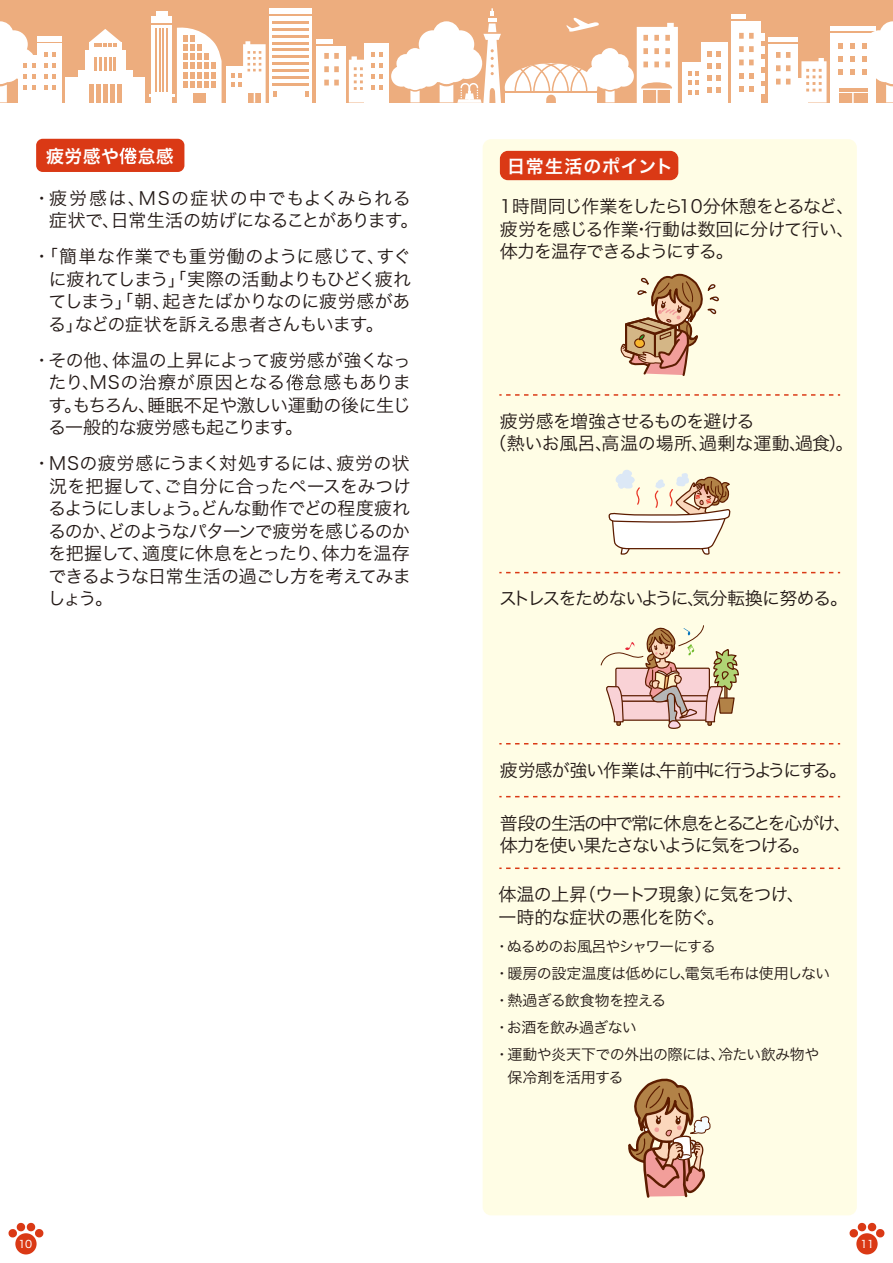
<style>
.page{position:relative;width:893px;height:1263px;background:#fff}
.page>*{position:absolute;margin:0;border:0;box-sizing:border-box;transform-origin:0 0}
.t1{font:18px/22.5px "Hira Kaku Std W3";letter-spacing:-.05em;color:#221815;text-align:justify}
.t2{font:18px/22.5px "Hira Kaku Std W3";letter-spacing:-.01em;color:#221815}
.t3{font:18px/22.5px "Hira Kaku Std W3";letter-spacing:-.095em;color:#221815}
.t4{font:18px/22.5px "Hira Kaku Std W3";letter-spacing:-.015em;color:#221815}
.t5{font:18px/22.5px "Hira Kaku Std W3";letter-spacing:-.03em;color:#221815}
.t6{font:18px "Hira Kaku Std W3";letter-spacing:-.08em;color:#221815}
.t7{font:18px "Hira Kaku Std W3";letter-spacing:-.07em;color:#221815}
.t8{font:18px "Hira Kaku Std W6";letter-spacing:.03em;color:#fff}
.t9{font:15px/27px "Hira Kaku Std W3";letter-spacing:-.04em;color:#221815}
.t10{font:10.5px "Hira Kaku Std W4";color:#fff}
</style>
<div class="page">
<div style="left:15px;top:1233px;width:22px;height:21px;background:#da3915;border-radius:50%"></div>
<svg style="left:8px;top:1222px;width:36px;height:16px"></svg>
<div style="left:856px;top:1233px;width:22px;height:21px;background:#da3915;border-radius:50%"></div>
<svg style="left:849px;top:1222px;width:36px;height:16px"></svg>
<div style="left:36px;top:139px;width:148px;height:33px;background:#da3915;border-radius:7px"></div>
<div style="left:483px;top:139px;width:374px;height:1076px;background:#fffde5;border-radius:9px"></div>
<svg style="left:620px;top:273px;width:99px;height:103px"></svg>
<svg style="left:499px;top:394px;width:341px;height:2px"></svg>
<svg style="left:499px;top:470px;width:341px;height:259px"></svg>
<svg style="left:499px;top:743px;width:341px;height:1px"></svg>
<svg style="left:499px;top:796px;width:341px;height:1px"></svg>
<div style="left:500px;top:151px;width:178px;height:29px;background:#da3915;border-radius:8px"></div>
<svg style="left:628px;top:1078px;width:83px;height:120px"></svg>
<svg style="left:499px;top:867px;width:341px;height:2px"></svg>
<svg style="left:119px;top:148px;width:18px;height:16px"></svg>
<svg style="left:286px;top:374px;width:17px;height:17px"></svg>
<div style="left:0;top:0;width:893px;height:103px;background:#edad7e"></div>
<div style="left:701px;top:42px;width:27px;height:61px;background:#fff"></div>
<div style="left:830px;top:33px;width:45px;height:70px;background:#fff"></div>
<hr style="left:830px;top:27px;width:45px;height:4px;background:#fff">
<div style="left:768px;top:44px;width:30px;height:59px;background:#fff"></div>
<div style="left:791px;top:78px;width:17px;height:25px;background:#fff"></div>
<div style="left:682px;top:62px;width:22px;height:41px;background:#fff"></div>
<div style="left:65px;top:77px;width:80px;height:26px;background:#fff"></div>
<div style="left:78px;top:71px;width:55px;height:20px;background:#fff"></div>
<div style="left:85px;top:51px;width:40px;height:30px;background:#fff"></div>
<div style="left:89px;top:42px;width:32px;height:14px;background:#fff"></div>
<div style="left:270px;top:16px;width:42px;height:87px;background:#fff"></div>
<div style="left:151px;top:25px;width:21px;height:70px;background:#fff"></div>
<div style="left:151px;top:95px;width:21px;height:8px;background:#fff"></div>
<div style="left:151px;top:16px;width:21px;height:7px;background:#fff"></div>
<hr style="left:149px;top:94px;width:25px;height:2px;background:#fff">
<div style="left:156px;top:11px;width:11px;height:5px;background:#fff"></div>
<div style="left:226px;top:66px;width:22px;height:37px;background:#fff"></div>
<div style="left:270px;top:8px;width:42px;height:6px;background:#fff"></div>
<hr style="left:316px;top:39px;width:17px;height:4px;background:#fff">
<hr style="left:768px;top:38px;width:30px;height:4px;background:#fff">
<div style="left:731px;top:21px;width:30px;height:82px;background:#fff"></div>
<hr style="left:731px;top:15px;width:14px;height:4px;background:#fff">
<svg style="left:761px;top:60px;width:4px;height:7px"></svg>
<svg style="left:761px;top:46px;width:4px;height:8px"></svg>
<svg style="left:761px;top:33px;width:4px;height:7px"></svg>
<svg style="left:761px;top:73px;width:4px;height:7px"></svg>
<svg style="left:761px;top:86px;width:4px;height:8px"></svg>
<div style="left:38px;top:44px;width:24px;height:59px;background:#fff"></div>
<div style="left:38px;top:36px;width:24px;height:6px;background:#fff"></div>
<div style="left:364px;top:44px;width:25px;height:59px;background:#fff"></div>
<div style="left:18px;top:55px;width:22px;height:48px;background:#fff"></div>
<div style="left:839px;top:93px;width:28px;height:10px;background:#edad7e"></div>
<hr style="left:839px;top:88px;width:28px;height:4px;background:#edad7e">
<svg style="left:801px;top:58px;width:25px;height:45px"></svg>
<svg style="left:708px;top:51px;width:13px;height:6px"></svg>
<svg style="left:739px;top:33px;width:15px;height:32px"></svg>
<svg style="left:739px;top:73px;width:15px;height:6px"></svg>
<svg style="left:739px;top:86px;width:15px;height:6px"></svg>
<svg style="left:776px;top:52px;width:14px;height:33px"></svg>
<svg style="left:838px;top:69px;width:5px;height:6px"></svg>
<svg style="left:838px;top:56px;width:5px;height:6px"></svg>
<svg style="left:838px;top:43px;width:5px;height:5px"></svg>
<svg style="left:688px;top:71px;width:11px;height:4px"></svg>
<svg style="left:688px;top:81px;width:11px;height:14px"></svg>
<svg style="left:708px;top:75px;width:13px;height:6px"></svg>
<svg style="left:708px;top:63px;width:13px;height:6px"></svg>
<svg style="left:708px;top:87px;width:13px;height:6px"></svg>
<svg style="left:44px;top:85px;width:12px;height:5px"></svg>
<svg style="left:44px;top:74px;width:12px;height:5px"></svg>
<svg style="left:44px;top:63px;width:12px;height:5px"></svg>
<svg style="left:44px;top:53px;width:12px;height:4px"></svg>
<svg style="left:349px;top:53px;width:34px;height:50px"></svg>
<svg style="left:89px;top:29px;width:32px;height:18px"></svg>
<svg style="left:94px;top:57px;width:22px;height:13px"></svg>
<svg style="left:177px;top:27px;width:45px;height:76px"></svg>
<hr style="left:273px;top:28px;width:36px;height:3px;background:#edad7e">
<hr style="left:273px;top:21px;width:36px;height:3px;background:#edad7e">
<hr style="left:273px;top:35px;width:36px;height:3px;background:#edad7e">
<hr style="left:273px;top:42px;width:36px;height:3px;background:#edad7e">
<hr style="left:273px;top:48px;width:36px;height:3px;background:#edad7e">
<hr style="left:273px;top:55px;width:36px;height:3px;background:#edad7e">
<hr style="left:273px;top:62px;width:36px;height:3px;background:#edad7e">
<hr style="left:273px;top:69px;width:36px;height:3px;background:#edad7e">
<hr style="left:273px;top:76px;width:36px;height:3px;background:#edad7e">
<hr style="left:273px;top:83px;width:36px;height:3px;background:#edad7e">
<hr style="left:155px;top:28px;width:2px;height:64px;background:#edad7e">
<hr style="left:159px;top:28px;width:1px;height:64px;background:#edad7e">
<hr style="left:162px;top:28px;width:2px;height:64px;background:#edad7e">
<hr style="left:166px;top:28px;width:1px;height:64px;background:#edad7e">
<div style="left:193px;top:93px;width:13px;height:10px;background:#edad7e"></div>
<svg style="left:0;top:21px;width:36px;height:81px"></svg>
<div style="left:316px;top:46px;width:30px;height:57px;background:#fff"></div>
<svg style="left:273px;top:91px;width:36px;height:6px"></svg>
<svg style="left:89px;top:84px;width:33px;height:19px"></svg>
<svg style="left:850px;top:21px;width:43px;height:82px"></svg>
<svg style="left:231px;top:41px;width:35px;height:62px"></svg>
<svg style="left:324px;top:53px;width:15px;height:32px"></svg>
<svg style="left:391px;top:8px;width:287px;height:95px"></svg>
<p class="t8" style="left:46px;top:142px;width:129px">疲労感や　怠感</p>
<p class="t2" style="left:49px;top:186px;width:371px;text-indent:-17px">・疲労感は、MSの症状の中でもよくみられる症状で、日常生活の妨げになることがあります。</p>
<p class="t1" style="left:48px;top:245px;width:364px;text-indent:-16px">・「簡単な作業でも重労働のように感じて、すぐに疲れてしまう」「実際の活動よりもひどく疲れてしまう」「朝、起きたばかりなのに疲労感がある」などの症状を訴える患者さんもいます。</p>
<p class="t1" style="left:48px;top:348px;width:364px;text-indent:-15px">・その他、体温の上昇によって疲労感が強くなったり、MSの治療が原因となる　怠感もあります。もちろん、睡眠不足や激しい運動の後に生じる一般的な疲労感も起こります。</p>
<p class="t1" style="left:48px;top:452px;width:365px;text-indent:-15px">・MSの疲労感にうまく対処するには、疲労の状況を把握して、ご自分に合ったペースをみつけるようにしましょう。どんな動作でどの程度疲れるのか、どのようなパターンで疲労を感じるのかを把握して、適度に休息をとったり、体力を温存できるような日常生活の過ごし方を考えてみましょう。</p>
<p class="t8" style="left:507px;top:152px;width:168px">日常生活のポイント</p>
<p class="t1" style="left:500px;top:195px;width:356px">1時間同じ作業をしたら10分休憩をとるなど、疲労を感じる作業・行動は数回に分けて行い、体力を温存できるようにする。</p>
<p class="t4" style="left:488px;top:410px;width:367px;text-indent:12px">疲労感を増強させるものを避ける<br>（熱いお風呂、高温の場所、過剰な運動、過食）。</p>
<p class="t6" style="left:499px;top:585px;width:350px">ストレスをためないように、気分転換に努める。</p>
<p class="t7" style="left:500px;top:756px;width:349px">疲労感が強い作業は、午前中に行うようにする。</p>
<p class="t3" style="left:500px;top:811px;width:353px">普段の生活の中で常に休息をとることを心がけ、体力を使い果たさないように気をつける。</p>
<p class="t5" style="left:498px;top:883px;width:308px">体温の上昇（ウートフ現象）に気をつけ、一時的な症状の悪化を防ぐ。</p>
<p class="t9" style="left:495px;top:933px;width:337px">・ぬるめのお風呂やシャワーにする<br>・暖房の設定温度は低めにし、電気毛布は使用しない・熱過ぎる飲食物を控える<br>・お酒を飲み過ぎない<br>・運動や炎天下での外出の際には、冷たい飲み物や</p>
<p class="t9" style="left:507px;top:1063px;width:118px">保冷剤を活用する</p>
<p class="t10" style="left:19px;top:1236px;width:15px">10</p>
<p class="t10" style="left:860px;top:1236px;width:15px">11</p>
</div>
